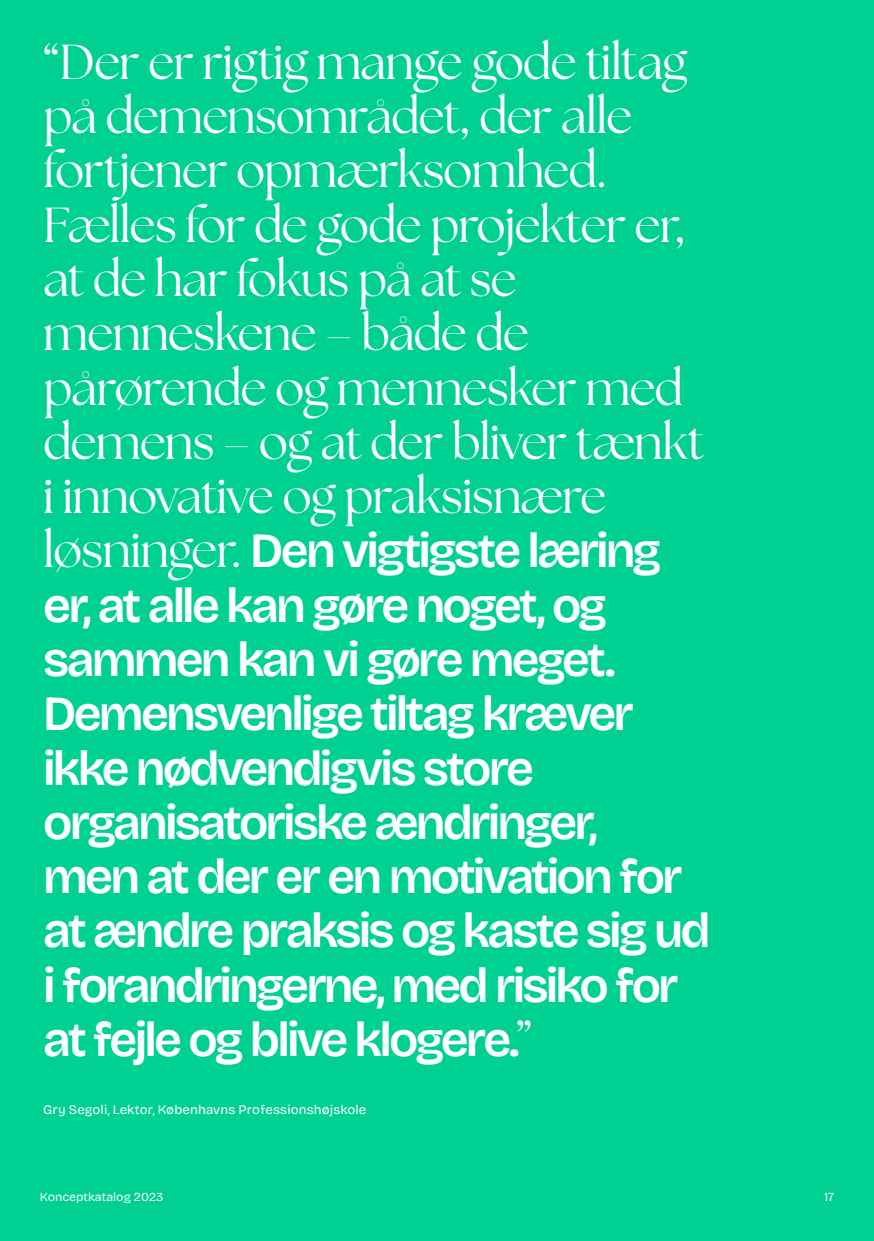
<style>
.page{position:relative;width:874px;height:1241px;background:#fff}
.page>*{position:absolute;margin:0;border:0;box-sizing:border-box;transform-origin:0 0}
.t1{font:800 49px/54.2px "Bricolage Grotesque 96 pt";letter-spacing:-.06em;color:#fff}
.t2{font:49px/54.2px "The Seasons";letter-spacing:-.025em;color:#fff}
.t3{font:800 13.12px "Bricolage Grotesque 96 pt";letter-spacing:.01em;color:#fff}
.t4{font:800 12.25px "Bricolage Grotesque 96 pt";color:#fff}
.s1{font-family:"The Seasons";font-weight:400}
</style>
<div class="page">
<div style="left:0;top:0;width:873px;height:1240px;background:#00d092"></div>
<p class="t2" style="left:43px;top:34px;width:662px">“Der er rigtig mange gode tiltag på demensområdet, der alle fortjener opmærksomhed.<br>Fælles for de gode projekter er, at de har fokus på at se menneskene – både de pårørende og mennesker med demens – og at der bliver tænkt i innovative og praksisnære</p>
<p class="t1" style="left:43px;top:522px;width:668px"><span class="s1">løsninger.</span> Den vigtigste læring er, at alle kan gøre noget, og sammen kan vi gøre meget.<br>Demensvenlige tiltag kræver ikke nødvendigvis store organisatoriske ændringer,<br>men at der er en motivation for at ændre praksis og kaste sig ud i forandringerne, med risiko for at fejle og blive klogere.<span class="s1">”</span></p>
<p class="t3" style="left:43px;top:1099px;width:324px">Gry Segoli, Lektor, Københavns Professionshøjskole</p>
<p class="t4" style="left:40px;top:1188px;width:125px">Konceptkatalog 2023</p>
<p class="t4" style="left:824px;top:1188px;width:11px">17</p>
</div>
